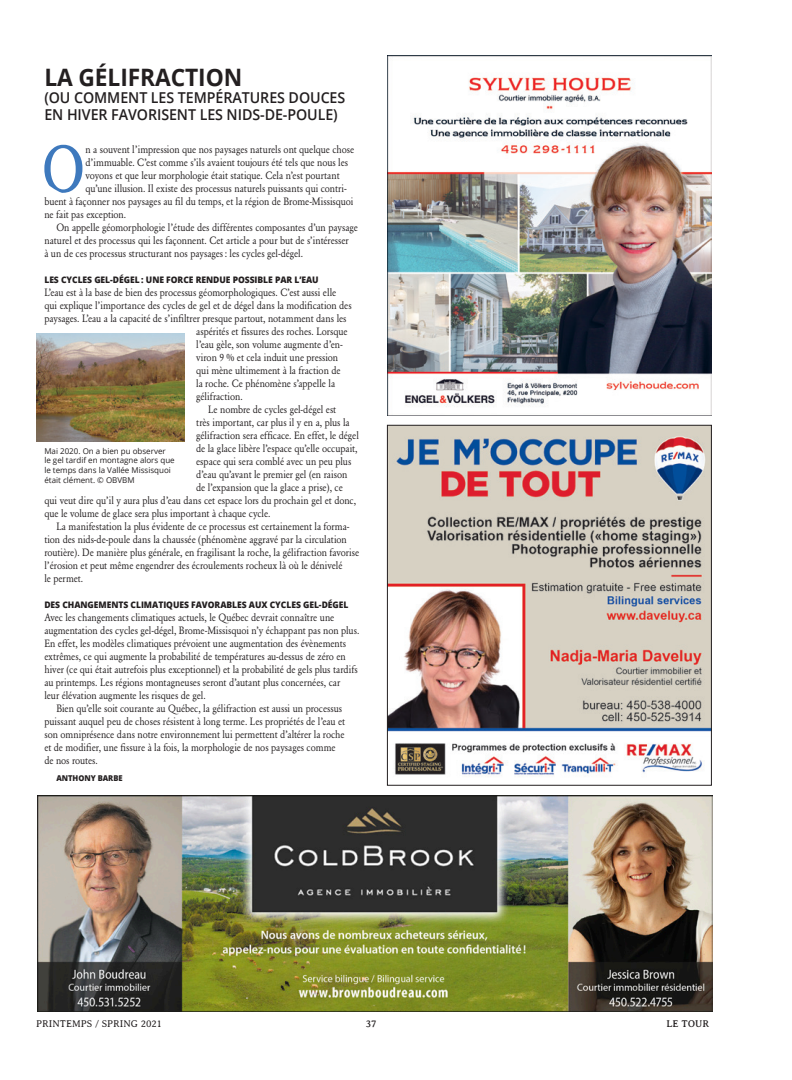
<style>
.page{position:relative;width:792px;height:1080px;background:#fff}
.page>*{position:absolute;margin:0;border:0;box-sizing:border-box;transform-origin:0 0}
.t1{font:300 68.3px "Averia Serif";color:#3e79bd;scale:.9 1}
.Titre{font:700 24px "Open Sans";letter-spacing:-.005em;color:#231f20;scale:.95 1}
.Sous-titre{font:600 15px/17px "Open Sans";letter-spacing:-.005em;color:#231f20;scale:.95 1}
.t2{font:10.5px/13px "Garamond BE";letter-spacing:-.005em;color:#231f20;scale:.9 1}
.t3{font:300 10px "Averia Serif";color:#231f20}
.t4{font:10px "Averia Serif";color:#231f20}
.Inter-titre{font:800 9px "Open Sans";letter-spacing:-.005em;color:#231f20;scale:.95 1}
.Légende-Crédit{font:8px/9.6px "Open Sans";color:#231f20}
.Auteur{font:800 8px "Open Sans";letter-spacing:-.005em;color:#231f20;scale:.95 1}
</style>
<div class="page">
<img style="left:37px;top:796px;width:676px;height:216px">
<img style="left:387px;top:55px;width:324px;height:360px">
<img style="left:389px;top:427px;width:321px;height:349px">
<div style="left:387px;top:425px;width:325px;height:361px;border:1px solid #231f20"></div>
<img style="left:36px;top:333px;width:148px;height:109px">
<p class="Titre" style="left:44px;top:60px;width:210px">LA GÉLIFRACTION</p>
<p class="Sous-titre" style="left:44px;top:88px;width:318px">(OU COMMENT LES TEMPÉRATURES DOUCES<br>EN HIVER FAVORISENT LES NIDS-DE-POULE)</p>
<p class="t1" style="left:41px;top:132px;width:52px">O</p>
<p class="t2" style="left:85px;top:143px;width:300px">n a souvent l’impression que nos paysages naturels ont quelque chose</p>
<p class="t2" style="left:85px;top:156px;width:293px">d’immuable. C’est comme s’ils avaient toujours été tels que nous les</p>
<p class="t2" style="left:85px;top:169px;width:284px">voyons et que leur morphologie était statique. Cela n’est pourtant</p>
<p class="t2" style="left:85px;top:182px;width:292px">qu’une illusion. Il existe des processus naturels puissants qui contri-</p>
<p class="t2" style="left:44px;top:195px;width:345px">buent à façonner nos paysages au fil du temps, et la région de Brome-Missisquoi</p>
<p class="t2" style="left:44px;top:208px;width:93px">ne fait pas exception.</p>
<p class="t2" style="left:44px;top:221px;width:350px;text-indent:12px">On appelle géomorphologie l’étude des différentes composantes d’un paysage naturel et des processus qui les façonnent. Cet article a pour but de s’intéresser<br>à un de ces processus structurant nos paysages: les cycles gel-dégel.</p>
<p class="Inter-titre" style="left:44px;top:273px;width:290px">LES CYCLES GEL-DÉGEL : UNE FORCE RENDUE POSSIBLE PAR L’EAU</p>
<p class="t2" style="left:44px;top:286px;width:326px">L’eau est à la base de bien des processus géomorphologiques. C’est aussi elle</p>
<p class="t2" style="left:44px;top:299px;width:343px">qui explique l’importance des cycles de gel et de dégel dans la modification des</p>
<p class="t2" style="left:44px;top:312px;width:337px">paysages. L’eau a la capacité de s’infiltrer presque partout, notamment dans les</p>
<p class="t2" style="left:196px;top:325px;width:170px">aspérités et fissures des roches. Lorsque</p>
<p class="t2" style="left:196px;top:338px;width:164px">l’eau gèle, son volume augmente d’en-</p>
<p class="t2" style="left:196px;top:351px;width:159px">viron 9 % et cela induit une pression</p>
<p class="t2" style="left:196px;top:364px;width:162px">qui mène ultimement à la fraction de</p>
<p class="t2" style="left:196px;top:377px;width:156px">la roche. Ce phénomène s’appelle la</p>
<p class="t2" style="left:196px;top:390px;width:53px">gélifraction.</p>
<p class="t2" style="left:208px;top:403px;width:144px">Le nombre de cycles gel-dégel est</p>
<p class="t2" style="left:196px;top:416px;width:172px">très important, car plus il y en a, plus la</p>
<p class="t2" style="left:196px;top:429px;width:182px">gélifraction sera efficace. En effet, le dégel</p>
<p class="t2" style="left:196px;top:442px;width:181px">de la glace libère l’espace qu’elle occupait,</p>
<p class="t2" style="left:196px;top:455px;width:174px">espace qui sera comblé avec un peu plus</p>
<p class="t2" style="left:196px;top:468px;width:170px">d’eau qu’avant le premier gel (en raison</p>
<p class="t2" style="left:196px;top:481px;width:164px">de l’expansion que la glace a prise), ce</p>
<p class="t2" style="left:44px;top:494px;width:348px">qui veut dire qu’il y aura plus d’eau dans cet espace lors du prochain gel et donc,</p>
<p class="t2" style="left:44px;top:507px;width:253px">que le volume de glace sera plus important à chaque cycle.</p>
<p class="t2" style="left:44px;top:520px;width:351px;text-indent:12px">La manifestation la plus évidente de ce processus est certainement la forma&shy;tion des nids-de-poule dans la chaussée (phénomène aggravé par la circulation routière). De manière plus générale, en fragilisant la roche, la gélifraction favorise l’érosion et peut même engendrer des écroulements rocheux là où le dénivelé<br>le permet.</p>
<p class="Inter-titre" style="left:44px;top:598px;width:322px">DES CHANGEMENTS CLIMATIQUES FAVORABLES AUX CYCLES GEL-DÉGEL</p>
<p class="t2" style="left:44px;top:611px;width:352px">Avec les changements climatiques actuels, le Québec devrait connaître une augmentation des cycles gel-dégel, Brome-Missisquoi n’y échappant pas non plus.<br>En effet, les modèles climatiques prévoient une augmentation des évènements extrêmes, ce qui augmente la probabilité de températures au-dessus de zéro en hiver (ce qui était autrefois plus exceptionnel) et la probabilité de gels plus tardifs au printemps. Les régions montagneuses seront d’autant plus concernées, car<br>leur élévation augmente les risques de gel.</p>
<p class="t2" style="left:44px;top:702px;width:336px;text-indent:12px">Bien qu’elle soit courante au Québec, la gélifraction est aussi un processus puissant auquel peu de choses résistent à long terme. Les propriétés de l’eau et son omniprésence dans notre environnement lui permettent d’altérer la roche et de modifier, une fissure à la fois, la morphologie de nos paysages comme de nos routes.</p>
<p class="Auteur" style="left:56px;top:772px;width:71px">ANTHONY BARBE</p>
<p class="Légende-Crédit" style="left:44px;top:446px;width:132px">Mai 2020. On a bien pu observer<br>le gel tardif en montagne alors que le temps dans la Vallée Missisquoi était clément. © OBVBM</p>
<p class="t3" style="left:36px;top:1018px;width:127px">PRINTEMPS / SPRING 2021</p>
<p class="t4" style="left:366px;top:1018px;width:12px">37</p>
<p class="t4" style="left:667px;top:1018px;width:44px">LE TOUR</p>
</div>
